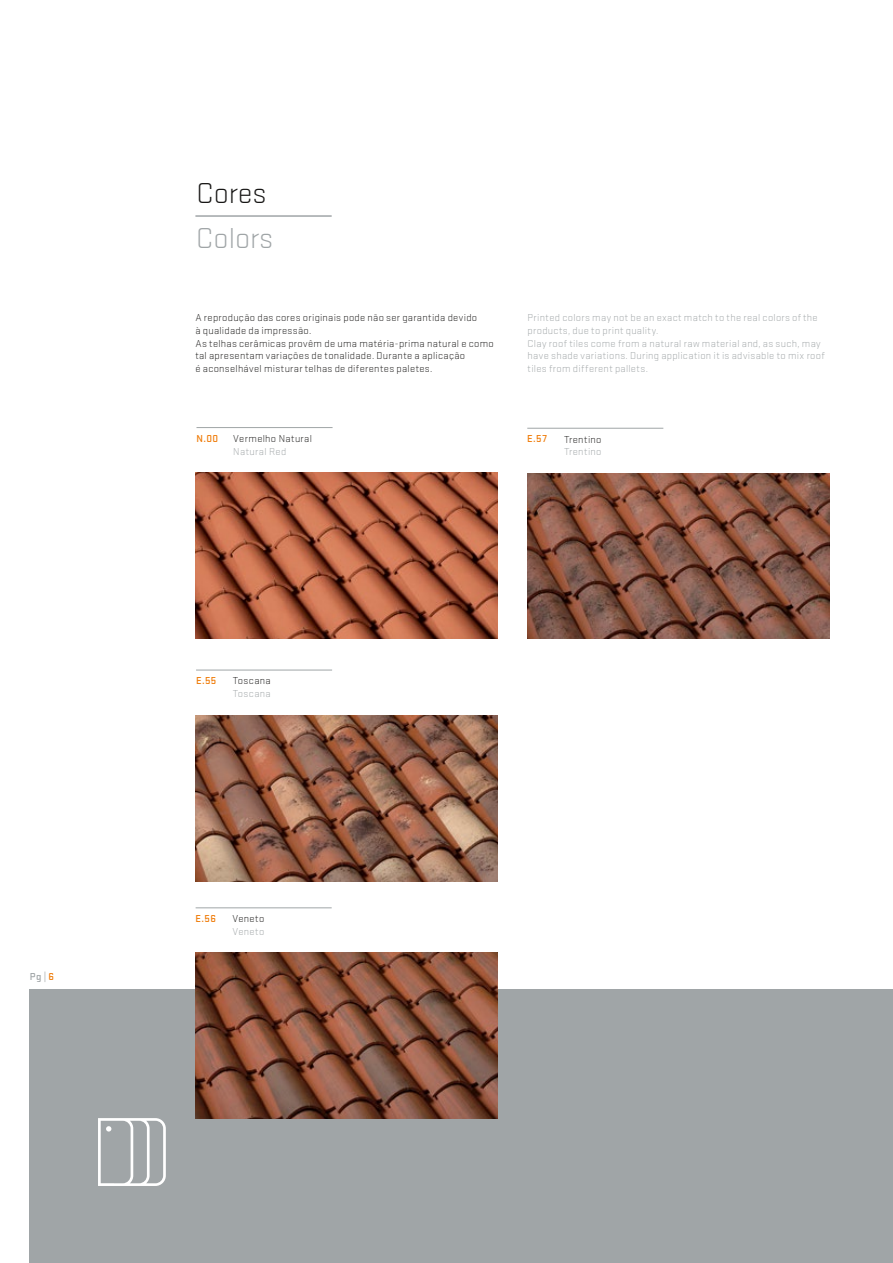
<style>
.page{position:relative;width:893px;height:1263px;background:#fff}
.page>*{position:absolute;margin:0;border:0;box-sizing:border-box;transform-origin:0 0}
.t1{font:300 30px "Stratum 2";color:#a0a5a7}
.t2{font:300 30px "Stratum 2";color:#181716}
.t3{font:300 10.5px/12.6px "Stratum 2";letter-spacing:.025em;color:#181716}
.t4{font:300 10.5px/12.6px "Stratum 2";letter-spacing:.03em;color:#a0a5a7}
.t5{font:500 10.5px "Stratum 2";letter-spacing:.035em;color:#ef7a06}
.t6{font:500 10.5px "Stratum 2";color:#a0a5a7}
.s1{color:#ef7a06}
</style>
<div class="page">
<div style="left:30px;top:990px;width:863px;height:273px;background:#a0a5a7"></div>
<svg style="left:98px;top:1118px;width:68px;height:68px"></svg>
<hr style="left:196px;top:427px;width:137px;height:1px;background:#a0a5a7">
<img style="left:196px;top:473px;width:301px;height:165px">
<hr style="left:196px;top:907px;width:136px;height:1px;background:#a0a5a7">
<img style="left:196px;top:953px;width:301px;height:165px">
<hr style="left:527px;top:428px;width:136px;height:1px;background:#a0a5a7">
<img style="left:527px;top:473px;width:302px;height:165px">
<hr style="left:196px;top:670px;width:136px;height:1px;background:#a0a5a7">
<img style="left:196px;top:715px;width:301px;height:166px">
<hr style="left:195px;top:215px;width:137px;height:2px;background:#a0a5a7">
<p class="t6" style="left:30px;top:970px;width:26px">Pg | <span class="s1">6</span></p>
<h1 class="t2" style="left:196px;top:176px;width:71px">Cores</h1>
<h1 class="t1" style="left:196px;top:221px;width:78px">Colors</h1>
<p class="t3" style="left:195px;top:311px;width:300px">A reprodução das cores originais pode não ser garantida devido<br>à qualidade da impressão.<br>As telhas cerâmicas provêm de uma matéria-prima natural e como tal apresentam variações de tonalidade. Durante a aplicação<br>é aconselhável misturar telhas de diferentes paletes.</p>
<p class="t5" style="left:196px;top:432px;width:23px">N.00</p>
<p class="t3" style="left:233px;top:432px;width:80px">Vermelho Natural</p>
<p class="t4" style="left:233px;top:445px;width:55px">Natural Red</p>
<p class="t4" style="left:528px;top:311px;width:299px">Printed colors may not be an exact match to the real colors of the products, due to print quality.<br>Clay roof tiles come from a natural raw material and, as such, may have shade variations. During application it is advisable to mix roof tiles from different pallets.</p>
<p class="t5" style="left:527px;top:433px;width:21px">E.57</p>
<p class="t3" style="left:564px;top:433px;width:39px">Trentino</p>
<p class="t4" style="left:564px;top:445px;width:39px">Trentino</p>
<p class="t5" style="left:196px;top:675px;width:22px">E.55</p>
<p class="t3" style="left:233px;top:675px;width:39px">Toscana</p>
<p class="t4" style="left:233px;top:687px;width:39px">Toscana</p>
<p class="t5" style="left:196px;top:912px;width:22px">E.56</p>
<p class="t3" style="left:232px;top:912px;width:33px">Veneto</p>
<p class="t4" style="left:232px;top:925px;width:33px">Veneto</p>
</div>
